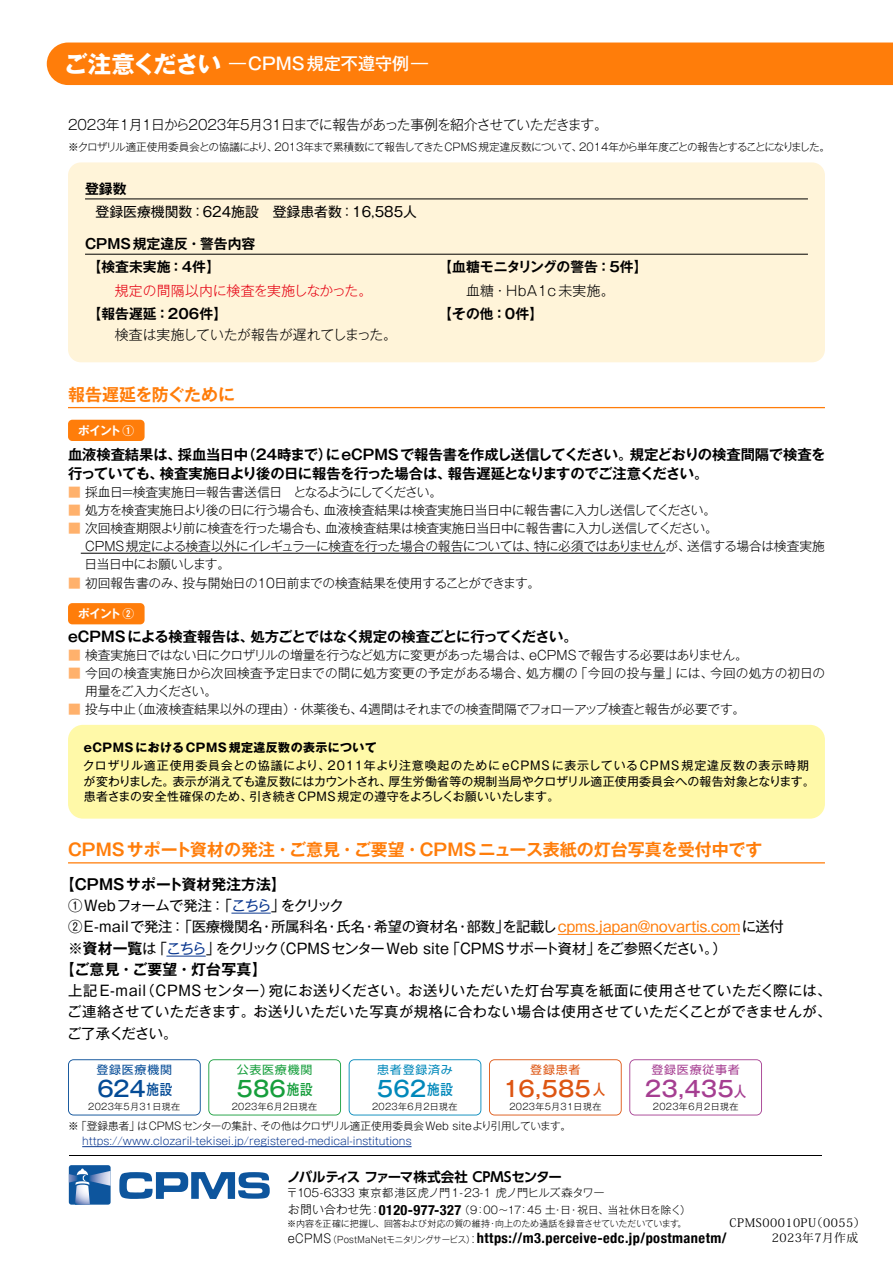
<style>
.page{position:relative;width:893px;height:1263px;background:#fff}
.page>*{position:absolute;margin:0;border:0;box-sizing:border-box;transform-origin:0 0}
.t1{font:500 21.6px "Gothic MB101 Pro";color:#dd5512}
.t2{font:500 21.6px "Gothic MB101 Pro";color:#a53e91}
.t3{font:500 21.6px "Gothic MB101 Pro";color:#044b96}
.t4{font:500 21.6px "Gothic MB101 Pro";color:#169e3c}
.t5{font:500 21.6px "Gothic MB101 Pro";color:#0088ba}
.センター_中見出し{font:700 16.95px "Gothic MB101 Pro De";color:#ff7d0a}
.本文{font:500 16.95px "Gothic MB101 Pro";color:#fff}
.本文-2{font:700 14.85px "Gothic MB101 Pro De";color:#000}
.本文-3{font:700 14.85px "Gothic MB101 Pro De";letter-spacing:.02em;color:#000}
.本文-4{font:14.4px/21.3px "Gothic MB101 Pro";letter-spacing:-.02em;color:#000;text-align:justify}
.本文-5{font:700 14.4px/19.2px "Gothic MB101 Pro De";letter-spacing:-.015em;color:#000}
.本文-6{font:14.4px "Gothic MB101 Pro";letter-spacing:-.06em;color:#000}
.t6{font:700 condensed 14.25px "Helvetica Neue";letter-spacing:.03em;color:#000}
.本文-7{font:700 13.8px "Gothic MB101 Pro De";color:#000}
.本文_頭アキなし{font:300 13.8px "Gothic MB101 Pro";letter-spacing:-.03em;color:#000}
.本文-8{font:13.8px "Gothic MB101 Pro";color:#000}
.本文-9{font:300 13.8px "Gothic MB101 Pro";color:#000}
.本文-10{font:300 13.8px "Gothic MB101 Pro";letter-spacing:-.005em;color:#e50011}
.本文-11{font:300 13.8px "Gothic MB101 Pro";letter-spacing:.025em;color:#000}
.t7{font:700 13.5px "UD Shin Go Pro De";letter-spacing:-.015em;color:#000}
.本文-12{font:300 12.75px/18px "Gothic MB101 Pro";letter-spacing:-.03em;color:#000}
.本文-13{font:300 12.75px/18px "Gothic MB101 Pro";letter-spacing:.005em;color:#000}
.本文-14{font:300 12.75px "Gothic MB101 Pro";letter-spacing:-.055em;color:#000}
.本文-15{font:12px/15.9px "Gothic MB101 Pro";letter-spacing:.015em;color:#000}
.本文-16{font:700 12px "Gothic MB101 Pro";letter-spacing:.035em;color:#000}
.t8{font:11.7px/15px "Koz Min Pro";letter-spacing:.04em;color:#000}
.本文-17{font:700 11.7px "Gothic MB101 Pro De";letter-spacing:-.11em;color:#fff}
.t9{font:11.4px "Shin Go Pro";letter-spacing:.06em;color:#a53e91;scale:1.05 1}
.t10{font:11.4px "Shin Go Pro";letter-spacing:.06em;color:#044b96;scale:1.05 1}
.t11{font:11.4px "Shin Go Pro";letter-spacing:.06em;color:#169e3c;scale:1.05 1}
.t12{font:11.4px "Shin Go Pro";letter-spacing:.06em;color:#0088ba;scale:1.05 1}
.t13{font:11.4px "Shin Go Pro";color:#dd5512;scale:1.05 1}
.t14{font:300 11.25px "Gothic MB101 Pro";color:#000}
.本文-18{font:300 10.65px "Gothic MB101 Pro";letter-spacing:-.05em;color:#000}
.本文-19{font:300 10.65px "Gothic MB101 Pro";color:#0d3990}
.本文-20{font:300 10.65px "Gothic MB101 Pro";letter-spacing:-.01em;color:#000}
.t15{font:300 10.5px "Gothic MB101 Pro";color:#000}
.t16{font:300 9px "Gothic MB101 Pro";letter-spacing:.04em;color:#000}
.t17{font:300 9px "Gothic MB101 Pro";letter-spacing:-.025em;color:#000}
.s1{font-weight:700;font-size:23.4px}
.s2{color:#ffb16c}
.s3{color:#0d3990}
.s4{color:#ff7d0a}
.s5{font-family:"Gothic MB101 Pro De";font-weight:700;font-size:14.85px}
.s6{font-size:14.7px}
.s7{color:#000}
.s8{font-size:12px}
.s9{font-family:"Helvetica Neue";font-weight:700;font-stretch:condensed;font-size:14.25px}
.s10{font-family:"Gothic MB101 Pro";font-weight:300;font-stretch:normal;font-size:12px}
.s11{font-family:"Gothic MB101 Pro";font-weight:300;font-stretch:normal;font-size:9px}
</style>
<div class="page">
<hr style="left:69px;top:1155px;width:752px;height:1px;background:#000">
<div style="left:69px;top:1165px;width:42px;height:39px;background:#0d559d;border-radius:3px"></div>
<svg style="left:119px;top:1172px;width:151px;height:27px"></svg>
<svg style="left:69px;top:1168px;width:42px;height:36px"></svg>
<hr style="left:68px;top:407px;width:757px;height:1px;background:#ff7d0a">
<hr style="left:81px;top:553px;width:584px;height:1px;background:#000">
<hr style="left:68px;top:862px;width:757px;height:1px;background:#ff7d0a">
<hr style="left:231px;top:913px;width:40px;height:1px;background:#0d3990">
<hr style="left:558px;top:934px;width:182px;height:1px;background:#ff7d0a">
<hr style="left:166px;top:956px;width:40px;height:1px;background:#0d3990">
<div style="left:68px;top:162px;width:757px;height:200px;background:#fff4d9;border-radius:13px"></div>
<hr style="left:85px;top:199px;width:723px;height:1px;background:#000">
<hr style="left:85px;top:254px;width:723px;height:1px;background:#000">
<div style="left:68px;top:420px;width:77px;height:21px;background:#ff7d0a;border-radius:4px"></div>
<div style="left:68px;top:603px;width:77px;height:21px;background:#ff7d0a;border-radius:4px"></div>
<div style="left:68px;top:725px;width:757px;height:94px;background:#fff9a8;border-radius:15px"></div>
<div style="left:47px;top:43px;width:846px;height:42px;background:#ff7d0a"></div>
<hr style="left:82px;top:1146px;width:330px;height:1px;background:#0d3990">
<svg style="left:68px;top:1059px;width:133px;height:56px"></svg>
<svg style="left:208px;top:1059px;width:133px;height:56px"></svg>
<svg style="left:349px;top:1059px;width:132px;height:56px"></svg>
<svg style="left:489px;top:1059px;width:133px;height:56px"></svg>
<svg style="left:629px;top:1059px;width:133px;height:56px"></svg>
<p class="本文" style="left:64px;top:50px;width:365px"><span class="s1">ご注意ください</span> ―CPMS規定不遵守例―</p>
<p class="本文_頭アキなし" style="left:68px;top:113px;width:541px">2023年1月1日から2023年5月31日までに報告があった事例を紹介させていただきます。</p>
<p class="本文-18" style="left:68px;top:138px;width:763px">※クロザリル適正使用委員会との協議により、2013年まで累積数にて報告してきたCPMS 規定違反数について、2014年から単年度ごとの報告とすることになりました。</p>
<p class="本文-7" style="left:85px;top:177px;width:43px">登録数</p>
<p class="本文-8" style="left:96px;top:200px;width:323px">登録医療機関数：624施設　登録患者数：16,585人</p>
<p class="本文-7" style="left:85px;top:232px;width:172px">CPMS規定違反・警告内容</p>
<p class="本文-7" style="left:87px;top:256px;width:134px">【検査未実施：4件】</p>
<p class="本文-7" style="left:438px;top:256px;width:211px">【血糖モニタリングの警告：5件】</p>
<p class="本文-10" style="left:115px;top:279px;width:259px">規定の間隔以内に検査を実施しなかった。</p>
<p class="本文-11" style="left:466px;top:279px;width:150px">血糖・HbA1c未実施。</p>
<p class="本文-7" style="left:87px;top:302px;width:141px">【報告遅延：206件】</p>
<p class="本文-7" style="left:438px;top:302px;width:107px">【その他：0件】</p>
<p class="本文-9" style="left:115px;top:324px;width:284px">検査は実施していたが報告が遅れてしまった。</p>
<p class="センター_中見出し" style="left:68px;top:380px;width:169px">報告遅延を防ぐために</p>
<p class="本文-17" style="left:78px;top:420px;width:58px">ポイント ①</p>
<p class="本文-5" style="left:68px;top:443px;width:759px">血液検査結果は、採血当日中（24時まで）にeCPMSで報告書を作成し送信してください。規定どおりの検査間隔で検査を行っていても、検査実施日より後の日に報告を行った場合は、報告遅延となりますのでご注意ください。</p>
<p class="本文-14" style="left:68px;top:481px;width:376px"><span class="s2">■</span> 採血日＝検査実施日＝報告書送信日　となるようにしてください。</p>
<p class="本文-12" style="left:68px;top:499px;width:650px"><span class="s2">■</span> 処方を検査実施日より後の日に行う場合も、血液検査結果は検査実施日当日中に報告書に入力し送信してください。</p>
<p class="本文-12" style="left:68px;top:517px;width:651px"><span class="s2">■</span> 次回検査期限より前に検査を行った場合も、血液検査結果は検査実施日当日中に報告書に入力し送信してください。</p>
<p class="本文-12" style="left:85px;top:535px;width:742px">CPMS 規定による検査以外にイレギュラーに検査を行った場合の報告については、特に必須ではありませんが、送信する場合は検査実施日当日中にお願いします。</p>
<p class="本文-12" style="left:68px;top:572px;width:474px"><span class="s2">■</span> 初回報告書のみ、投与開始日の10日前までの検査結果を使用することができます。</p>
<p class="本文-17" style="left:78px;top:604px;width:58px">ポイント ②</p>
<p class="本文-5" style="left:68px;top:625px;width:511px">eCPMSによる検査報告は、処方ごとではなく規定の検査ごとに行ってください。</p>
<p class="本文-12" style="left:68px;top:644px;width:681px"><span class="s2">■</span> 検査実施日ではない日にクロザリルの増量を行うなど処方に変更があった場合は、eCPMSで報告する必要はありません。</p>
<p class="本文-13" style="left:85px;top:662px;width:742px;text-indent:-17px"><span class="s2">■</span> 今回の検査実施日から次回検査予定日までの間に処方変更の予定がある場合、処方欄の「今回の投与量」には、今回の処方の初日の用量をご入力ください。</p>
<p class="本文-12" style="left:68px;top:698px;width:679px"><span class="s2">■</span> 投与中止（血液検査結果以外の理由）・休薬後も、4週間はそれまでの検査間隔でフォローアップ検査と報告が必要です。</p>
<p class="本文-16" style="left:84px;top:737px;width:295px">eCPMSにおけるCPMS規定違反数の表示について</p>
<p class="本文-15" style="left:83px;top:755px;width:733px">クロザリル適正使用委員会との協議により、2011年より注意喚起のためにeCPMSに表示しているCPMS 規定違反数の表示時期が変わりました。表示が消えても違反数にはカウントされ、厚生労働省等の規制当局やクロザリル適正使用委員会への報告対象となります。患者さまの安全性確保のため、引き続きCPMS規定の遵守をよろしくお願いいたします。</p>
<p class="センター_中見出し" style="left:68px;top:835px;width:696px">CPMSサポート資材の発注・ご意見・ご要望・CPMSニュース表紙の灯台写真を受付中です</p>
<p class="本文-2" style="left:60px;top:872px;width:228px">【CPMSサポート資材発注方法】</p>
<p class="本文-6" style="left:68px;top:893px;width:277px">① Webフォームで発注：「<span class="s3">こちら</span>」をクリック</p>
<p class="本文-4" style="left:68px;top:914px;width:717px">②E-mailで発注：「医療機関名・所属科名・氏名・希望の資材名・部数」を記載し<span class="s4">cpms.japan@novartis.com</span>に送付</p>
<p class="本文-4" style="left:68px;top:936px;width:660px"><span class="s5">※資材一覧</span>は「<span class="s3">こちら</span>」をクリック（CPMSセンターWeb site「CPMSサポート資材」をご参照ください。）</p>
<p class="本文-3" style="left:60px;top:957px;width:209px">【ご意見・ご要望・灯台写真】</p>
<p class="本文-4" style="left:67px;top:978px;width:766px">上記 E-mail（CPMSセンター）宛にお送りください。お送りいただいた灯台写真を紙面に使用させていただく際には、ご連絡させていただきます。お送りいただいた写真が規格に合わない場合は使用させていただくことができませんが、ご了承ください。</p>
<p class="t10" style="left:96px;top:1060px;width:74px">登録医療機関</p>
<p class="t3" style="left:98px;top:1070px;width:76px">624<span class="s6">施設</span></p>
<p class="t11" style="left:237px;top:1060px;width:74px">公表医療機関</p>
<p class="t4" style="left:237px;top:1070px;width:78px">586<span class="s6">施設</span></p>
<p class="t12" style="left:377px;top:1060px;width:73px">患者登録済み</p>
<p class="t5" style="left:377px;top:1070px;width:78px">562<span class="s6">施設</span></p>
<p class="t13" style="left:530px;top:1060px;width:49px">登録患者</p>
<p class="t1" style="left:503px;top:1070px;width:104px">16,585<span class="s6">人</span></p>
<p class="t9" style="left:651px;top:1060px;width:86px">登録医療従事者</p>
<p class="t2" style="left:645px;top:1070px;width:103px">23,435<span class="s6">人</span></p>
<p class="t16" style="left:88px;top:1099px;width:94px">2023年5月31日現在</p>
<p class="t16" style="left:232px;top:1099px;width:87px">2023年6月2日現在</p>
<p class="t16" style="left:372px;top:1099px;width:87px">2023年6月2日現在</p>
<p class="t16" style="left:509px;top:1099px;width:94px">2023年5月31日現在</p>
<p class="t16" style="left:653px;top:1099px;width:87px">2023年6月2日現在</p>
<p class="本文-20" style="left:68px;top:1117px;width:505px">※「登録患者」はCPMSセンターの集計、その他はクロザリル適正使用委員会Web siteより引用しています。</p>
<p class="本文-19" style="left:68px;top:1132px;width:345px"><span class="s7">　</span> https://www.clozaril-tekisei.jp/registered-medical-institutions</p>
<p class="t7" style="left:287px;top:1166px;width:276px">ノバルティス ファーマ株式会社 CPMSセンター</p>
<p class="t17" style="left:287px;top:1216px;width:401px">※内容を正確に把握し、回答および対応の質の維持・向上のため通話を録音させていただいています。</p>
<p class="t14" style="left:287px;top:1183px;width:320px">〒105-6333 東京都港区虎ノ門1-23-1 虎ノ門ヒルズ森タワー</p>
<p class="t15" style="left:288px;top:1201px;width:405px"><span class="s8">お問い合わせ先 :</span> <span class="s9">0120-977-327</span>（9：00～17：45 土・日・祝日、当社休日を除く）</p>
<p class="t6" style="left:288px;top:1226px;width:440px"><span class="s10">eCPMS</span><span class="s11">（PostMaNetモニタリングサービス）</span><span class="s10">:</span> https://m3.perceive-edc.jp/postmanetm/</p>
<p class="t8" style="left:772px;top:1215px;width:95px;text-indent:-42px">CPMS00010PU（0055）<br>2023年7月作成</p>
</div>
